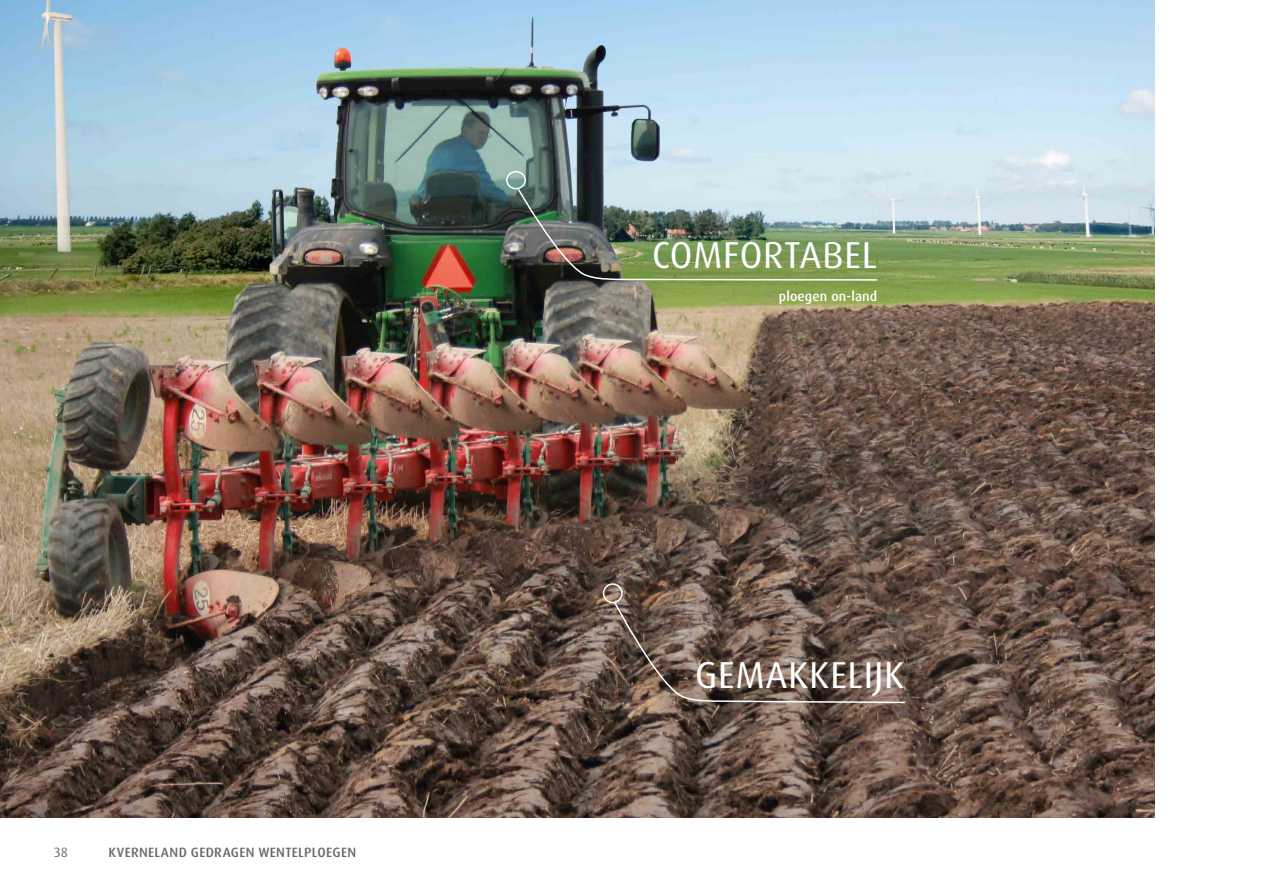
<style>
.page{position:relative;width:1263px;height:893px;background:#fff}
.page>*{position:absolute;margin:0;border:0;box-sizing:border-box;transform-origin:0 0}
.t1{font:37.5px "Dax Pro";letter-spacing:.02em;color:#fff}
.t2{font:500 13.5px "Dax Pro";letter-spacing:.025em;color:#6c686d}
.t3{font:500 13.5px "Dax Pro";letter-spacing:.01em;color:#fff}
.t4{font:13.5px "Dax Pro";color:#6c686d}
</style>
<div class="page">
<img style="left:0;top:0;width:1154px;height:818px">
<svg style="left:602px;top:583px;width:304px;height:121px;background:#6e5b50"></svg>
<img style="left:505px;top:170px;width:374px;height:112px">
<p class="t4" style="left:54px;top:843px;width:15px">38</p>
<p class="t2" style="left:108px;top:843px;width:249px">KVERNELAND GEDRAGEN WENTELPLOEGEN</p>
<h1 class="t1" style="left:652px;top:231px;width:227px">COMFORTABEL</h1>
<p class="t3" style="left:779px;top:288px;width:100px">ploegen on-land</p>
<h1 class="t1" style="left:695px;top:650px;width:211px">GEMAKKELIJK</h1>
</div>
